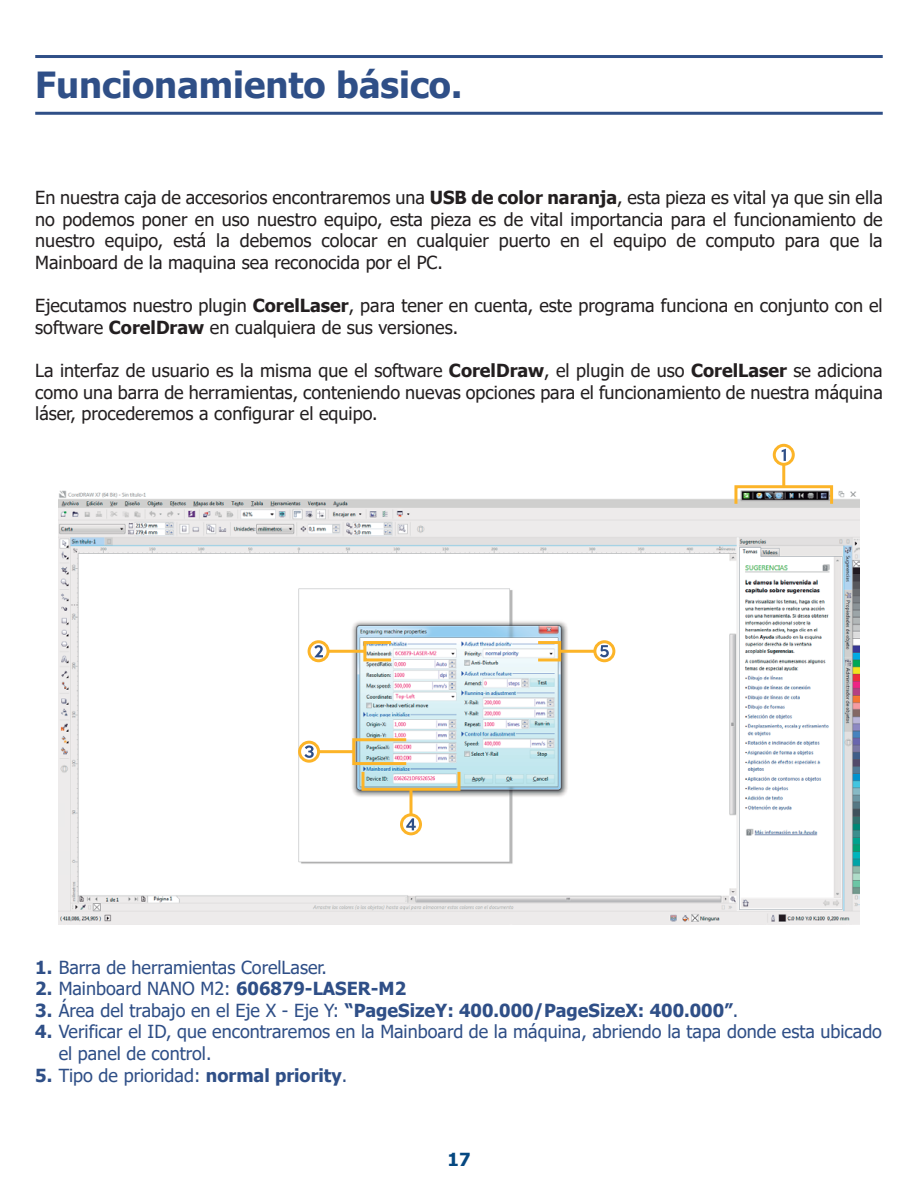
<style>
.page{position:relative;width:918px;height:1188px;background:#fff}
.page>*{position:absolute;margin:0;border:0;box-sizing:border-box;transform-origin:0 0}
.t1{font:700 36px "Tahoma";color:#2f4f87}
.t2{font:18px/21.6px "Tahoma";color:#231f20;text-align:justify}
.t3{font:18px "Tahoma";color:#2f4f87}
.t4{font:700 18px "Tahoma";color:#2f4f87}
.t5{font:700 18px "Tahoma";color:#054881}
.s1{font-weight:700}
.s2{font-weight:400}
</style>
<div class="page">
<hr style="left:35px;top:112px;width:848px;height:3px;background:#2f4f87">
<hr style="left:35px;top:55px;width:848px;height:3px;background:#2f4f87">
<img style="left:59px;top:490px;width:800px;height:434px">
<div style="left:734px;top:485px;width:99px;height:20px;border:3px solid #fcb428"></div>
<hr style="left:782px;top:464px;width:3px;height:23px;background:#fcb428">
<svg style="left:782px;top:449px;width:4px;height:12px"></svg>
<div style="left:773px;top:444px;width:22px;height:22px;border:3px solid #fcb428;border-radius:50%"></div>
<img style="left:394px;top:744px;width:17px;height:6px">
<img style="left:394px;top:755px;width:17px;height:6px">
<div style="left:352px;top:738px;width:56px;height:27px;border:3px solid #fcb428"></div>
<div style="left:363px;top:641px;width:30px;height:20px;border:3px solid #fcb428"></div>
<div style="left:361px;top:770px;width:99px;height:21px;border:3px solid #fcb428"></div>
<hr style="left:328px;top:650px;width:37px;height:3px;background:#fcb428">
<hr style="left:319px;top:750px;width:35px;height:3px;background:#fcb428">
<hr style="left:409px;top:789px;width:3px;height:26px;background:#fcb428">
<div style="left:537px;top:641px;width:24px;height:20px;border:3px solid #fcb428"></div>
<hr style="left:560px;top:650px;width:35px;height:3px;background:#fcb428">
<svg style="left:600px;top:645px;width:9px;height:12px"></svg>
<svg style="left:314px;top:645px;width:9px;height:12px"></svg>
<svg style="left:304px;top:745px;width:10px;height:13px"></svg>
<svg style="left:406px;top:818px;width:10px;height:12px"></svg>
<div style="left:593px;top:640px;width:22px;height:22px;border:3px solid #fcb428;border-radius:50%"></div>
<div style="left:308px;top:640px;width:22px;height:22px;border:3px solid #fcb428;border-radius:50%"></div>
<div style="left:298px;top:741px;width:22px;height:22px;border:3px solid #fcb428;border-radius:50%"></div>
<div style="left:400px;top:813px;width:22px;height:22px;border:3px solid #fcb428;border-radius:50%"></div>
<h1 class="t1" style="left:35px;top:60px;width:429px">Funcionamiento básico.</h1>
<p class="t2" style="left:35px;top:188px;width:849px">En nuestra caja de accesorios encontraremos una <span class="s1">USB de color naranja</span>, esta pieza es vital ya que sin ella no podemos poner en uso nuestro equipo, esta pieza es de vital importancia para el funcionamiento de nuestro equipo, está la debemos colocar en cualquier puerto en el equipo de computo para que la Mainboard de la maquina sea reconocida por el PC.</p>
<p class="t2" style="left:35px;top:296px;width:849px">Ejecutamos nuestro plugin <span class="s1">CorelLaser</span>, para tener en cuenta, este programa funciona en conjunto con el software <span class="s1">CorelDraw</span> en cualquiera de sus versiones.</p>
<p class="t2" style="left:35px;top:361px;width:849px">La interfaz de usuario es la misma que el software <span class="s1">CorelDraw</span>, el plugin de uso <span class="s1">CorelLaser</span> se adiciona como una barra de herramientas, conteniendo nuevas opciones para el funcionamiento de nuestra máquina láser, procederemos a configurar el equipo.</p>
<p class="t3" style="left:35px;top:955px;width:293px"><span class="s1">1.</span> Barra de herramientas CorelLaser.</p>
<p class="t4" style="left:35px;top:976px;width:372px">2. <span class="s2">Mainboard NANO M2:</span> 606879-LASER-M2</p>
<p class="t4" style="left:35px;top:998px;width:705px">3. <span class="s2">Área del trabajo en el Eje X - Eje Y:</span> “PageSizeY: 400.000/PageSizeX: 400.000”<span class="s2">.</span></p>
<p class="t3" style="left:35px;top:1020px;width:848px"><span class="s1">4.</span> Verificar el ID, que encontraremos en la Mainboard de la máquina, abriendo la tapa donde esta ubicado</p>
<p class="t3" style="left:35px;top:1063px;width:313px"><span class="s1">5.</span> Tipo de prioridad: <span class="s1">normal priority</span>.</p>
<p class="t3" style="left:59px;top:1041px;width:154px">el panel de control.</p>
<p class="t5" style="left:448px;top:1147px;width:24px">17</p>
</div>
